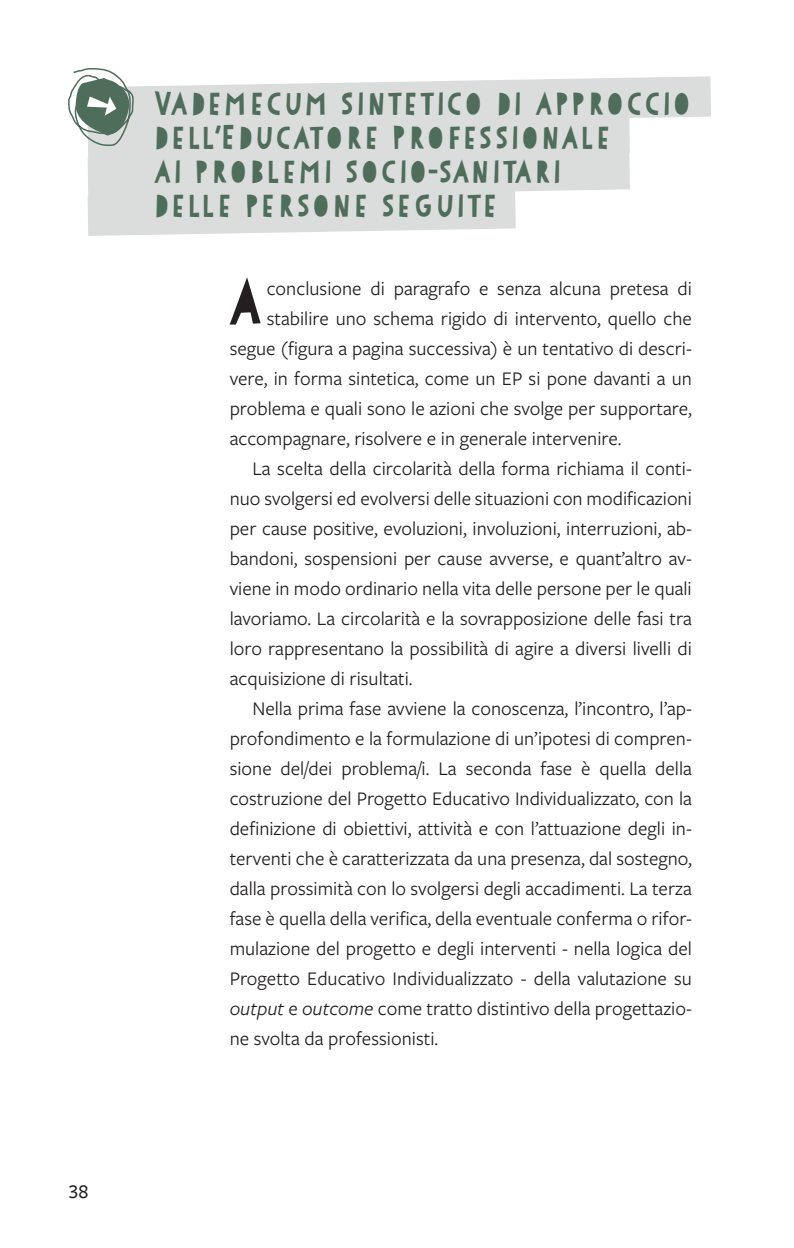
<style>
.page{position:relative;width:794px;height:1248px;background:#fff}
.page>*{position:absolute;margin:0;border:0;box-sizing:border-box;transform-origin:0 0}
.t1{font:700 60.8px "Paper Cute";color:#231f20}
.t2{font:700 32px/34px "Paper Cute";letter-spacing:-.06em;color:#4f6d5b}
.t3{font:20px "Freight Sans Pro";color:#231f20}
.t4{font:500 20px "Freight Sans Pro";color:#231f20}
.s1{font-style:italic}
</style>
<div class="page">
<svg style="left:68px;top:68px;width:643px;height:168px"></svg>
<p class="t4" style="left:69px;top:1178px;width:21px">38</p>
<h2 class="t2" style="left:152px;top:87px;width:543px">VADEMECUM SINTETICO DI APPROCCIO<br>DELL’EDUCATORE PROFESSIONALE<br>AI PROBLEMI SOCIO-SANITARI<br>DELLE PERSONE SEGUITE</h2>
<h1 class="t1" style="left:223px;top:264px;width:45px">A</h1>
<p class="t3" style="left:267px;top:275px;width:427px">conclusione di paragrafo e senza alcuna pretesa di</p>
<p class="t3" style="left:267px;top:305px;width:426px">stabilire uno schema rigido di intervento, quello che</p>
<p class="t3" style="left:230px;top:335px;width:464px">segue (figura a pagina successiva) è un tentativo di descri-</p>
<p class="t3" style="left:230px;top:365px;width:464px">vere, in forma sintetica, come un EP si pone davanti a un</p>
<p class="t3" style="left:230px;top:395px;width:464px">problema e quali sono le azioni che svolge per supportare,</p>
<p class="t3" style="left:230px;top:425px;width:393px">accompagnare, risolvere e in generale intervenire.</p>
<p class="t3" style="left:252px;top:455px;width:441px">La scelta della circolarità della forma richiama il conti-</p>
<p class="t3" style="left:230px;top:485px;width:464px">nuo svolgersi ed evolversi delle situazioni con modificazioni</p>
<p class="t3" style="left:230px;top:515px;width:464px">per cause positive, evoluzioni, involuzioni, interruzioni, ab-</p>
<p class="t3" style="left:230px;top:545px;width:464px">bandoni, sospensioni per cause avverse, e quant’altro av-</p>
<p class="t3" style="left:230px;top:575px;width:463px">viene in modo ordinario nella vita delle persone per le quali</p>
<p class="t3" style="left:230px;top:605px;width:464px">lavoriamo. La circolarità e la sovrapposizione delle fasi tra</p>
<p class="t3" style="left:230px;top:635px;width:464px">loro rappresentano la possibilità di agire a diversi livelli di</p>
<p class="t3" style="left:230px;top:665px;width:184px">acquisizione di risultati.</p>
<p class="t3" style="left:252px;top:695px;width:441px">Nella prima fase avviene la conoscenza, l’incontro, l’ap-</p>
<p class="t3" style="left:230px;top:725px;width:464px">profondimento e la formulazione di un’ipotesi di compren-</p>
<p class="t3" style="left:230px;top:755px;width:464px">sione del/dei problema/i. La seconda fase è quella della</p>
<p class="t3" style="left:230px;top:785px;width:464px">costruzione del Progetto Educativo Individualizzato, con la</p>
<p class="t3" style="left:230px;top:815px;width:464px">definizione di obiettivi, attività e con l’attuazione degli in-</p>
<p class="t3" style="left:230px;top:845px;width:464px">terventi che è caratterizzata da una presenza, dal sostegno,</p>
<p class="t3" style="left:230px;top:875px;width:464px">dalla prossimità con lo svolgersi degli accadimenti. La terza</p>
<p class="t3" style="left:230px;top:905px;width:464px">fase è quella della verifica, della eventuale conferma o rifor-</p>
<p class="t3" style="left:230px;top:935px;width:464px">mulazione del progetto e degli interventi - nella logica del</p>
<p class="t3" style="left:230px;top:965px;width:464px">Progetto Educativo Individualizzato - della valutazione su</p>
<p class="t3" style="left:230px;top:995px;width:464px"><span class="s1">output</span> e <span class="s1">outcome</span> come tratto distintivo della progettazio-</p>
<p class="t3" style="left:230px;top:1025px;width:210px">ne svolta da professionisti.</p>
</div>
